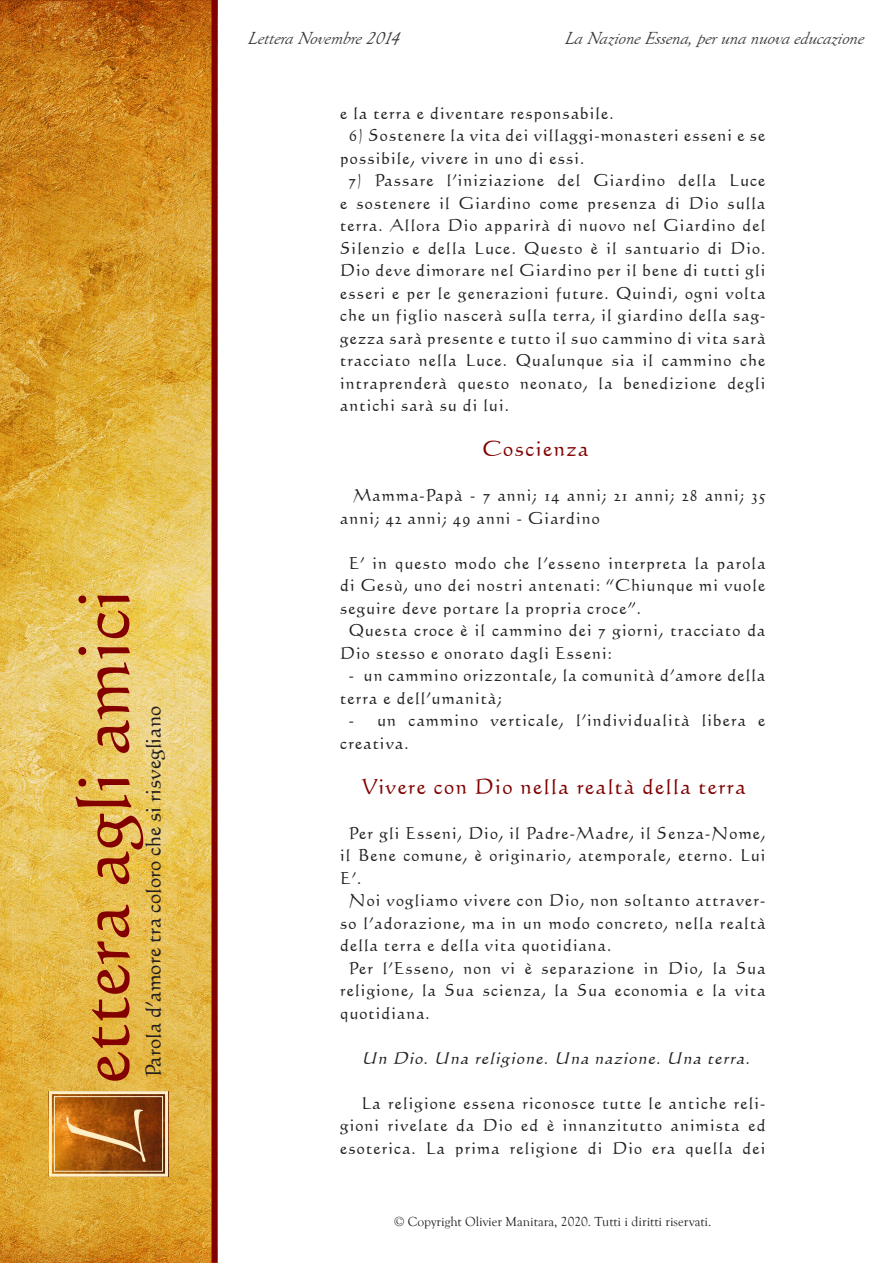
<style>
.page{position:relative;width:893px;height:1263px;background:#fff}
.page>*{position:absolute;margin:0;border:0;box-sizing:border-box;transform-origin:0 0}
.t1{font:73.5px "Calligraphic 421 BT Roman B";color:#820000}
.corps{font:21px "Calligraphic 421 BT Roman B";letter-spacing:.07em;color:#820000}
.t2{font:21px "Calligraphic 421 BT Roman B";color:#231f20}
.t3{font:italic 18px "Goudy Old Style T";color:#3c3c3d}
.corps-2{font:16.5px/22.5px "Calligraphic 421 BT Roman B";letter-spacing:.07em;color:#231f20;text-align:justify}
.corps-3{font:italic 16.5px "Calligraphic 421 BT Roman B";color:#231f20}
.t4{font:13.5px "Goudy Old Style T";color:#231f20}
</style>
<div class="page">
<img style="left:0;top:0;width:211px;height:1263px">
<div style="left:211px;top:0;width:6px;height:1263px;background:#820000"></div>
<svg style="left:47px;top:1089px;width:123px;height:89px;background:#ca9a5a"></svg>
<div style="left:54px;top:1096px;width:109px;height:76px;border:1px solid #fff0c7"></div>
<img style="left:59px;top:1098px;width:97px;height:72px">
<h1 class="t1" style="left:55px;top:1083px;width:496px;rotate:-90deg">ettera agli amici</h1>
<p class="t2" style="left:140px;top:1077px;width:373px;rotate:-90deg">Parola d’amore tra coloro che si risvegliano</p>
<p class="t3" style="left:247px;top:28px;width:159px">LetteraNovembre2014</p>
<p class="t3" style="left:564px;top:28px;width:307px">LaNazioneEssena,perunanuovaeducazione</p>
<p class="corps-2" style="left:340px;top:101px;width:275px">e la terra e diventare responsabile.</p>
<p class="corps-2" style="left:340px;top:124px;width:427px;text-indent:9px">6) Sostenere la vita dei villaggi-monasteri esseni e se possibile, vivere in uno di essi.</p>
<p class="corps-2" style="left:340px;top:169px;width:427px;text-indent:9px">7) Passare l’iniziazione del Giardino della Luce e sostenere il Giardino come presenza di Dio sulla terra. Allora Dio apparirà di nuovo nel Giardino del Silenzio e della Luce. Questo è il santuario di Dio.<br>Dio deve dimorare nel Giardino per il bene di tutti gli esseri e per le generazioni future. Quindi, ogni volta che un figlio nascerà sulla terra, il giardino della sag&shy;gezza sarà presente e tutto il suo cammino di vita sarà tracciato nella Luce. Qualunque sia il cammino che intraprenderà questo neonato, la benedizione degli antichi sarà su di lui.</p>
<p class="corps" style="left:482px;top:435px;width:108px">Coscienza</p>
<p class="corps-2" style="left:340px;top:484px;width:427px;text-indent:13px">Mamma-Papà - 7 anni; 14 anni; 21 anni; 28 anni; 35 anni; 42 anni; 49 anni - Giardino</p>
<p class="corps-2" style="left:340px;top:551px;width:427px;text-indent:9px">E’ in questo modo che l’esseno interpreta la parola di Gesù, uno dei nostri antenati: “Chiunque mi vuole seguire deve portare la propria croce”.</p>
<p class="corps-2" style="left:340px;top:619px;width:427px;text-indent:9px">Questa croce è il cammino dei 7 giorni, tracciato da<br>Dio stesso e onorato dagli Esseni:</p>
<p class="corps-2" style="left:340px;top:664px;width:427px;text-indent:9px">- un cammino orizzontale, la comunità d’amore della terra e dell’umanità;</p>
<p class="corps-2" style="left:340px;top:709px;width:427px;text-indent:9px">- un cammino verticale, l’individualità libera e creativa.</p>
<p class="corps" style="left:361px;top:773px;width:386px">Vivere con Dio nella realtà della terra</p>
<p class="corps-2" style="left:340px;top:821px;width:427px;text-indent:9px">Per gli Esseni, Dio, il Padre-Madre, il Senza-Nome, il Bene comune, è originario, atemporale, eterno. Lui E’.</p>
<p class="corps-2" style="left:340px;top:889px;width:427px;text-indent:9px">Noi vogliamo vivere con Dio, non soltanto attraver&shy;so l’adorazione, ma in un modo concreto, nella realtà della terra e della vita quotidiana.</p>
<p class="corps-2" style="left:340px;top:956px;width:427px;text-indent:9px">Per l’Esseno, non vi è separazione in Dio, la Sua religione, la Sua scienza, la Sua economia e la vita quotidiana.</p>
<p class="corps-3" style="left:361px;top:1047px;width:394px">Un Dio. Una religione. Una nazione. Una terra.</p>
<p class="corps-2" style="left:340px;top:1091px;width:427px;text-indent:21px">La religione essena riconosce tutte le antiche reli&shy;gioni rivelate da Dio ed è innanzitutto animista ed esoterica. La prima religione di Dio era quella dei</p>
<p class="t4" style="left:394px;top:1214px;width:319px">© Copyright Olivier Manitara, 2020. Tutti i diritti riservati.</p>
</div>
